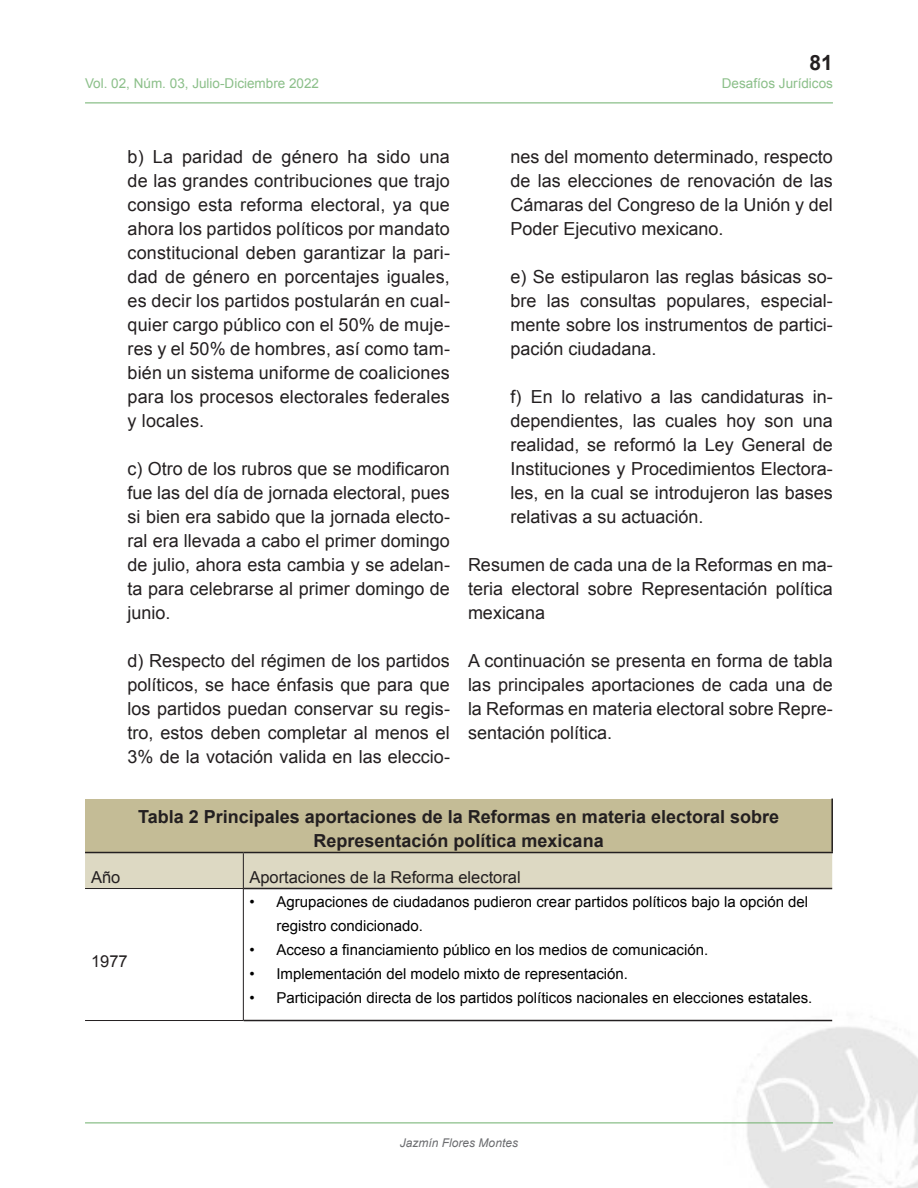
<style>
.page{position:relative;width:918px;height:1188px;background:#fff}
.page>*{position:absolute;margin:0;border:0;box-sizing:border-box;transform-origin:0 0}
.t1{font:700 21px "Arial";color:#231f20}
.DJ_-_Texto_Cita{font:18px/24px "Arial";color:#231f20;text-align:justify}
.DJ_-_Texto_Artículos{font:18px/24px "Arial";color:#231f20;text-align:justify}
.DJ_-_Título_Tablas{font:700 18px "Arial";color:#231f20}
.DJ_-_Texto_Tablas{font:16.5px "Arial";color:#231f20}
.t2{font:15px/24px "Arial";color:#000}
.t3{font:13.5px "Arial";color:#8bbf89}
.DJ_-_Título_y_Autor{font:italic 12px "Arial";color:#6c6d70}
</style>
<div class="page">
<img style="left:650px;top:1019px;width:268px;height:169px">
<hr style="left:85px;top:1123px;width:748px;height:1px;background:#6eaf6b">
<hr style="left:85px;top:103px;width:748px;height:1px;background:#6eaf6b">
<div style="left:85px;top:799px;width:747px;height:54px;background:#c4bc96"></div>
<div style="left:85px;top:853px;width:747px;height:35px;background:#ddd9c3"></div>
<hr style="left:831px;top:799px;width:2px;height:53px;background:#231f20">
<hr style="left:85px;top:852px;width:158px;height:1px;background:#231f20">
<hr style="left:243px;top:852px;width:590px;height:1px;background:#231f20">
<hr style="left:244px;top:888px;width:588px;height:1px;background:#231f20">
<hr style="left:244px;top:1020px;width:588px;height:1px;background:#231f20">
<hr style="left:85px;top:888px;width:159px;height:1px;background:#231f20">
<hr style="left:243px;top:853px;width:1px;height:35px;background:#231f20">
<hr style="left:85px;top:1020px;width:159px;height:1px;background:#231f20">
<hr style="left:243px;top:889px;width:1px;height:131px;background:#231f20">
<p class="t1" style="left:810px;top:49px;width:25px">81</p>
<p class="t3" style="left:85px;top:75px;width:236px">Vol. 02, Núm. 03, Julio-Diciembre 2022</p>
<p class="t3" style="left:722px;top:75px;width:113px">Desafíos Jurídicos</p>
<p class="DJ_-_Texto_Cita" style="left:128px;top:144px;width:324px">b) La paridad de género ha sido una de las grandes contribuciones que trajo consigo esta reforma electoral, ya que ahora los partidos políticos por mandato constitucional deben garantizar la pari&shy;dad de género en porcentajes iguales, es decir los partidos postularán en cual&shy;quier cargo público con el 50% de muje&shy;res y el 50% de hombres, así como tam&shy;bién un sistema uniforme de coaliciones para los procesos electorales federales y locales.</p>
<p class="DJ_-_Texto_Cita" style="left:128px;top:456px;width:324px">c) Otro de los rubros que se modificaron fue las del día de jornada electoral, pues si bien era sabido que la jornada electo&shy;ral era llevada a cabo el primer domingo de julio, ahora esta cambia y se adelan&shy;ta para celebrarse al primer domingo de junio.</p>
<p class="DJ_-_Texto_Cita" style="left:128px;top:648px;width:324px">d) Respecto del régimen de los partidos políticos, se hace énfasis que para que los partidos puedan conservar su regis&shy;tro, estos deben completar al menos el 3% de la votación valida en las eleccio-</p>
<p class="DJ_-_Texto_Cita" style="left:511px;top:144px;width:324px">nes del momento determinado, respecto de las elecciones de renovación de las Cámaras del Congreso de la Unión y del Poder Ejecutivo mexicano.</p>
<p class="DJ_-_Texto_Cita" style="left:511px;top:264px;width:324px">e) Se estipularon las reglas básicas so&shy;bre las consultas populares, especial&shy;mente sobre los instrumentos de partici&shy;pación ciudadana.</p>
<p class="DJ_-_Texto_Cita" style="left:511px;top:384px;width:324px">f) En lo relativo a las candidaturas in&shy;dependientes, las cuales hoy son una realidad, se reformó la Ley General de Instituciones y Procedimientos Electora&shy;les, en la cual se introdujeron las bases relativas a su actuación.</p>
<p class="DJ_-_Texto_Artículos" style="left:468px;top:552px;width:366px">Resumen de cada una de la Reformas en ma&shy;teria electoral sobre Representación política mexicana</p>
<p class="DJ_-_Texto_Artículos" style="left:468px;top:648px;width:366px">A continuación se presenta en forma de tabla las principales aportaciones de cada una de la Reformas en materia electoral sobre Repre&shy;sentación política.</p>
<p class="DJ_-_Título_Tablas" style="left:138px;top:804px;width:642px">Tabla 2 Principales aportaciones de la Reformas en materia electoral sobre</p>
<p class="DJ_-_Título_Tablas" style="left:314px;top:828px;width:292px">Representación política mexicana</p>
<p class="DJ_-_Texto_Tablas" style="left:91px;top:866px;width:31px">Año</p>
<p class="DJ_-_Texto_Tablas" style="left:249px;top:866px;width:273px">Aportaciones de la Reforma electoral</p>
<p class="DJ_-_Texto_Tablas" style="left:91px;top:950px;width:38px">1977</p>
<p class="t2" style="left:276px;top:889px;width:533px;text-indent:-27px">• Agrupaciones de ciudadanos pudieron crear partidos políticos bajo la opción del registro condicionado.</p>
<p class="t2" style="left:249px;top:937px;width:460px">• Acceso a financiamiento público en los medios de comunicación.</p>
<p class="t2" style="left:249px;top:961px;width:380px">• Implementación del modelo mixto de representación.</p>
<p class="t2" style="left:249px;top:985px;width:565px">• Participación directa de los partidos políticos nacionales en elecciones estatales.</p>
<p class="DJ_-_Título_y_Autor" style="left:400px;top:1135px;width:120px">Jazmín Flores Montes</p>
</div>
